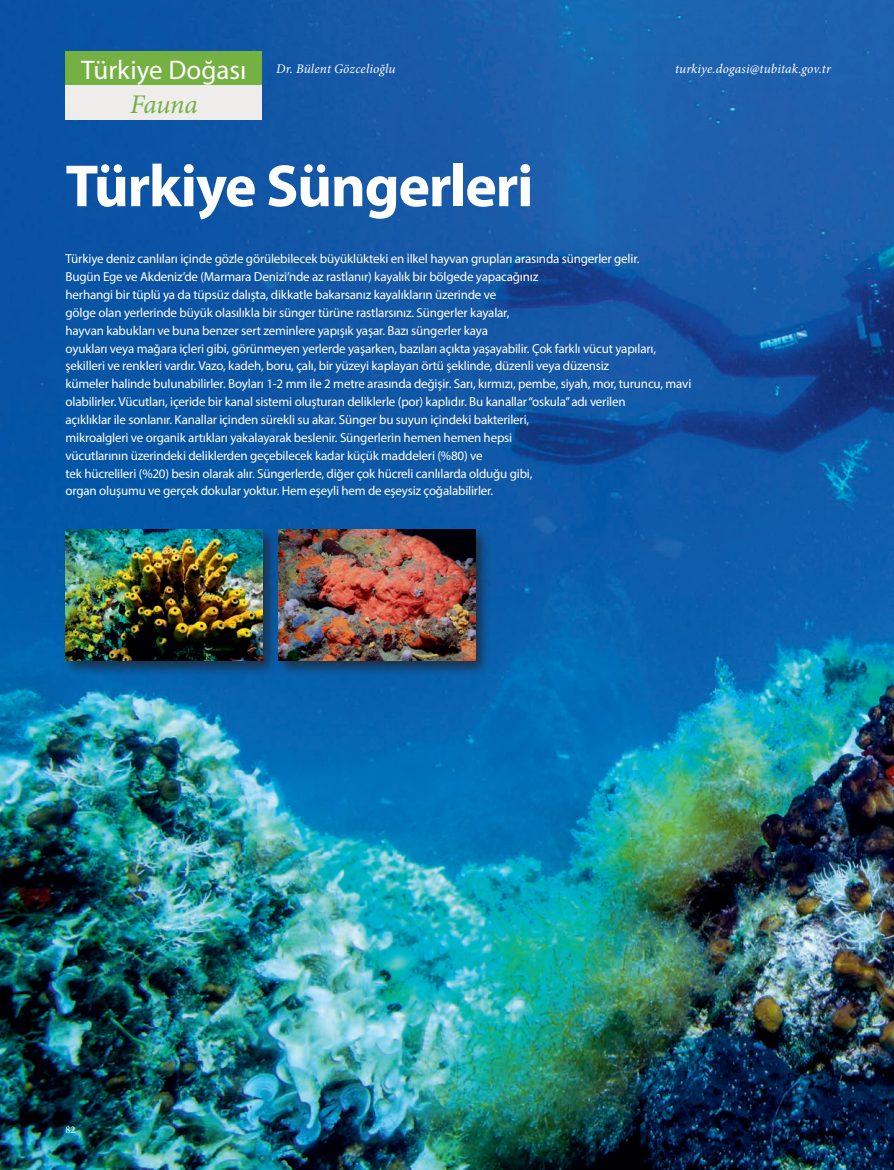
<style>
.page{position:relative;width:894px;height:1170px;background:#fff}
.page>*{position:absolute;margin:0;border:0;box-sizing:border-box;transform-origin:0 0}
.t1{font:700 60px "Myriad Pro";letter-spacing:-.02em;color:#fff}
.t2{font:27px "Myriad Pro";color:#fff}
.t3{font:italic 27px "Minion Pro";letter-spacing:-.015em;color:#75b042}
.t4{font:italic 13.2px "Minion Pro";letter-spacing:.01em;color:#fff}
.t5{font:13.05px/17.9px "Myriad Pro";letter-spacing:-.015em;color:#fff}
.t6{font:10.35px "Minion Pro";color:#fff}
</style>
<div class="page">
<img style="left:0;top:0;width:894px;height:1170px">
<div style="left:63px;top:527px;width:215px;height:149px;background:#231f20;opacity:.65"></div>
<img style="left:66px;top:530px;width:197px;height:131px">
<div style="left:276px;top:527px;width:215px;height:149px;background:#231f20;opacity:.65"></div>
<img style="left:278px;top:530px;width:197px;height:131px">
<div style="left:66px;top:52px;width:196px;height:34px;background:#75b042"></div>
<div style="left:66px;top:86px;width:196px;height:34px;background:#efedec"></div>
<h2 class="t2" style="left:81px;top:53px;width:167px">Türkiye Doğası</h2>
<p class="t4" style="left:675px;top:60px;width:157px">turkiye.dogasi@tubitak.gov.tr</p>
<h2 class="t3" style="left:130px;top:86px;width:69px">Fauna</h2>
<p class="t4" style="left:276px;top:60px;width:121px">Dr. Bülent Gözcelioğlu</p>
<h1 class="t1" style="left:66px;top:147px;width:470px">Türkiye Süngerleri</h1>
<p class="t5" style="left:66px;top:250px;width:627px">Türkiye deniz canlıları içinde gözle görülebilecek büyüklükteki en ilkel hayvan grupları arasında süngerler gelir.<br>Bugün Ege ve Akdeniz’de (Marmara Denizi’nde az rastlanır) kayalık bir bölgede yapacağınız<br>herhangi bir tüplü ya da tüpsüz dalışta, dikkatle bakarsanız kayalıkların üzerinde ve<br>gölge olan yerlerinde büyük olasılıkla bir sünger türüne rastlarsınız. Süngerler kayalar,<br>hayvan kabukları ve buna benzer sert zeminlere yapışık yaşar. Bazı süngerler kaya<br>oyukları veya mağara içleri gibi, görünmeyen yerlerde yaşarken, bazıları açıkta yaşayabilir. Çok farklı vücut yapıları, şekilleri ve renkleri vardır. Vazo, kadeh, boru, çalı, bir yüzeyi kaplayan örtü şeklinde, düzenli veya düzensiz<br>kümeler halinde bulunabilirler. Boyları 1-2 mm ile 2 metre arasında değişir. Sarı, kırmızı, pembe, siyah, mor, turuncu, mavi olabilirler. Vücutları, içeride bir kanal sistemi oluşturan deliklerle (por) kaplıdır. Bu kanallar “oskula” adı verilen<br>açıklıklar ile sonlanır. Kanallar içinden sürekli su akar. Sünger bu suyun içindeki bakterileri,<br>mikroalgleri ve organik artıkları yakalayarak beslenir. Süngerlerin hemen hemen hepsi<br>vücutlarının üzerindeki deliklerden geçebilecek kadar küçük maddeleri (%80) ve<br>tek hücrelileri (%20) besin olarak alır. Süngerlerde, diğer çok hücreli canlılarda olduğu gibi,<br>organ oluşumu ve gerçek dokular yoktur. Hem eşeyli hem de eşeysiz çoğalabilirler.</p>
<p class="t6" style="left:66px;top:1123px;width:11px">82</p>
</div>
